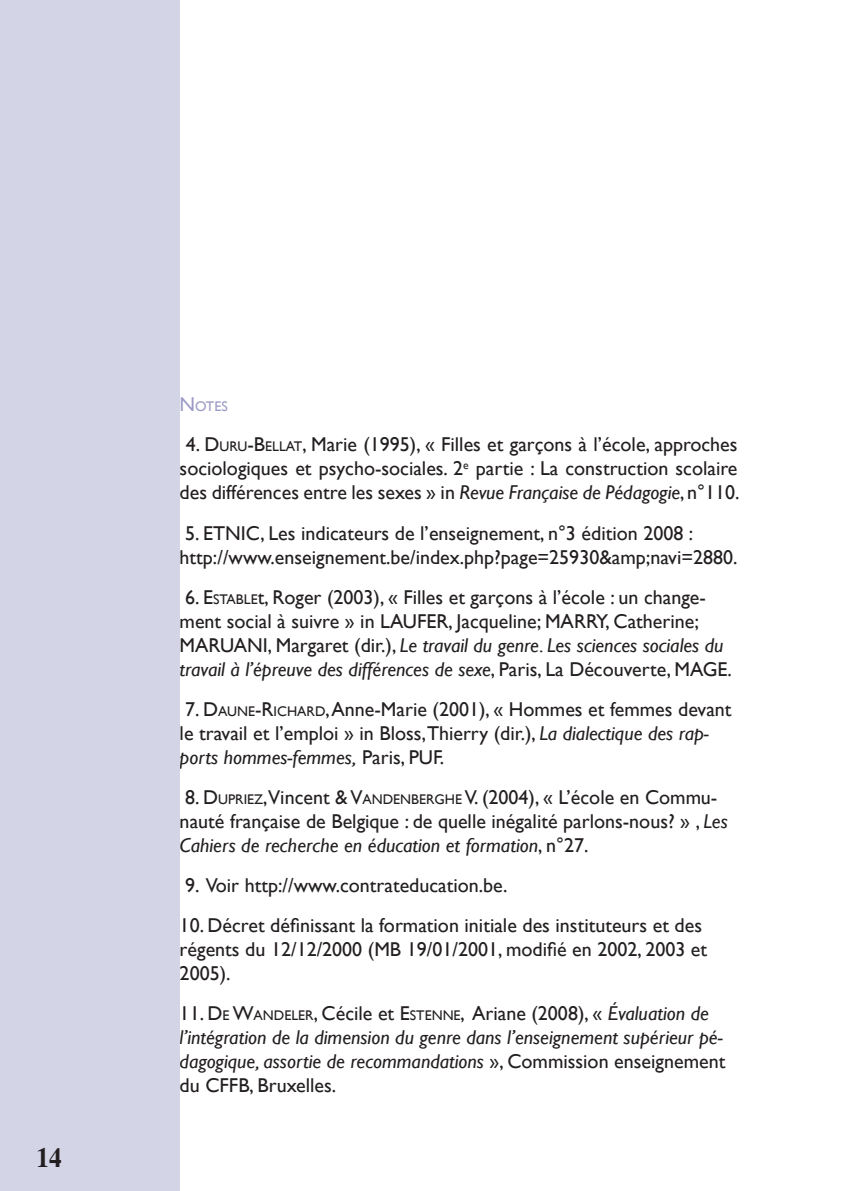
<style>
.page{position:relative;width:851px;height:1191px;background:#fff}
.page>*{position:absolute;margin:0;border:0;box-sizing:border-box;transform-origin:0 0}
.t1{font:700 28px "Times";color:#231f20;scale:.9 1}
.t2{font:20px/24px "Gill Sans";color:#231f20}
.t3{font:italic 20px/24px "Gill Sans";color:#231f20}
.t4{font:14px "Gill Sans";color:#9b9bc6}
.s1{font-size:20px}
.s2{font-style:inherit}
.s3{font-size:14px}
.s4{font-style:italic}
.s5{font-style:normal}
.s6{font-style:normal;font-size:14px}
</style>
<div class="page">
<div style="left:0;top:0;width:180px;height:1191px;background:#d4d4e7"></div>
<h1 class="t1" style="left:37px;top:1130px;width:29px">14</h1>
<h1 class="t1" style="left:42px;top:1130px;width:30px">14</h1>
<p class="t4" style="left:180px;top:398px;width:50px"><span class="s1">N</span>OTES</p>
<p class="t2" style="left:180px;top:432px;width:561px;text-align:center">4. <span class="s2">D</span><span class="s3">URU</span><span class="s2">-B</span><span class="s3">ELLAT</span>, Marie (1995), « Filles et garçons à l’école, approches sociologiques et psycho-sociales. 2<sup>e</sup> partie : La construction scolaire des différences entre les sexes » in <span class="s4">Revue Française de Pédagogie</span>, n°110.</p>
<p class="t2" style="left:180px;top:520px;width:559px">5. ETNIC, Les indicateurs de l’enseignement, n°3 édition 2008 : http://www.enseignement.be/index.php?page=25930&amp;amp;navi=2880.</p>
<p class="t2" style="left:180px;top:584px;width:553px">6. <span class="s2">E</span><span class="s3">STABLE</span>t, Roger (2003), « Filles et garçons à l’école : un change&shy;ment social à suivre » in LAUFER, Jacqueline; MARRY, Catherine; MARUANI, Margaret (dir.), <span class="s4">Le travail du genre. Les sciences sociales du travail à l’épreuve des différences de sexe</span>, Paris, La Découverte, MAGE.</p>
<p class="t2" style="left:180px;top:696px;width:553px">7. <span class="s2">D</span><span class="s3">AUNE</span><span class="s2">-R</span><span class="s3">ICHARD</span>, Anne-Marie (2001), « Hommes et femmes devant le travail et l’emploi » in Bloss,Thierry (dir.), <span class="s4">La dialectique des rap&shy;ports hommes-femmes,</span> Paris, PUF.</p>
<p class="t2" style="left:180px;top:784px;width:549px">8. <span class="s2">D</span><span class="s3">UPRIEZ</span>,Vincent &amp; <span class="s2">V</span><span class="s3">ANDENBERGHE</span> V. (2004), « L’école en Commu&shy;nauté française de Belgique : de quelle inégalité parlons-nous? » , <span class="s4">Les<br>Cahiers de recherche en éducation et formation</span>, n°27.</p>
<p class="t2" style="left:185px;top:872px;width:324px">9. Voir http://www.contrateducation.be.</p>
<p class="t2" style="left:180px;top:912px;width:529px">10. Décret définissant la formation initiale des instituteurs et des régents du 12/12/2000 (MB 19/01/2001, modifié en 2002, 2003 et<br>2005).</p>
<p class="t3" style="left:180px;top:1000px;width:547px"><span class="s5">11.</span> <span class="s5">D</span><span class="s6">E</span> <span class="s5">W</span><span class="s6">ANDELER</span><span class="s5">, Cécile et</span> <span class="s5">E</span><span class="s6">STENNE</span><span class="s5">, Ariane (2008), «</span> Évaluation de l’intégration de la dimension du genre dans l’enseignement supérieur pé&shy;dagogique, assortie de recommandations <span class="s5">», Commission enseignement du CFFB, Bruxelles.</span></p>
</div>
